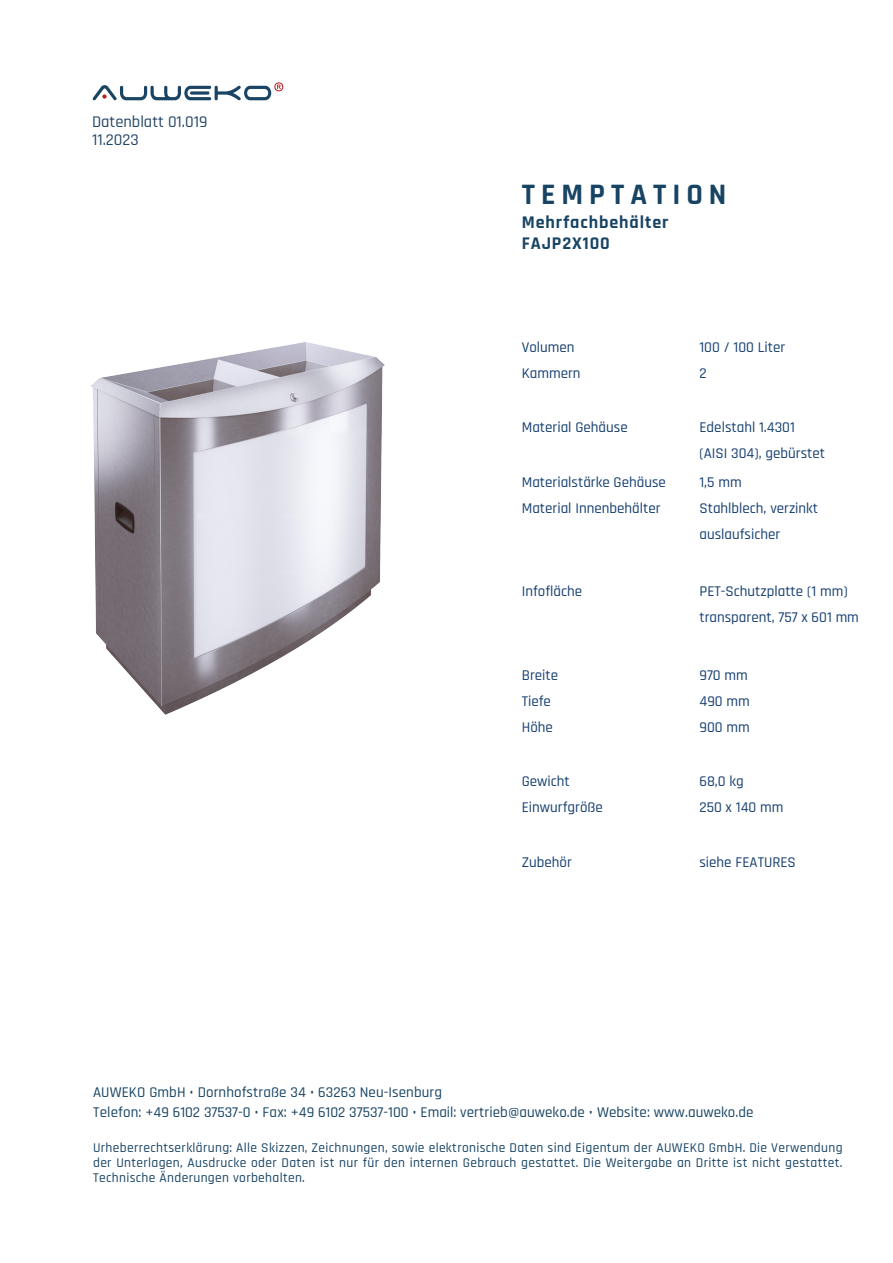
<style>
.page{position:relative;width:893px;height:1263px;background:#fff}
.page>*{position:absolute;margin:0;border:0;box-sizing:border-box;transform-origin:0 0}
.t1{font:700 30px "Rajdhani";letter-spacing:.2em;color:#184464}
.t2{font:700 18px "Rajdhani";letter-spacing:.05em;color:#184464}
.t3{font:500 16.5px "Rajdhani";color:#244667}
.t4{font:500 15px "Rajdhani";color:#163f70}
.t5{font:500 15px "Rajdhani";letter-spacing:.005em;color:#184464}
.t6{font:500 13.5px/15px "Rajdhani";letter-spacing:.025em;color:#184464;text-align:justify}
</style>
<div class="page">
<img style="left:91px;top:342px;width:294px;height:373px">
<svg style="left:93px;top:82px;width:190px;height:18px"></svg>
<p class="t3" style="left:92px;top:113px;width:117px">Datenblatt 01.019</p>
<p class="t3" style="left:92px;top:131px;width:48px">11.2023</p>
<p class="t1" style="left:522px;top:176px;width:206px">TEMPTATION</p>
<p class="t2" style="left:522px;top:211px;width:148px">Mehrfachbehälter</p>
<p class="t2" style="left:522px;top:233px;width:90px">FAJP2X100</p>
<p class="t4" style="left:522px;top:338px;width:54px">Volumen</p>
<p class="t4" style="left:699px;top:338px;width:87px">100 / 100 Liter</p>
<p class="t4" style="left:522px;top:364px;width:60px">Kammern</p>
<p class="t4" style="left:699px;top:364px;width:9px">2</p>
<p class="t4" style="left:522px;top:419px;width:108px">Material Gehäuse</p>
<p class="t4" style="left:699px;top:419px;width:97px">Edelstahl 1.4301</p>
<p class="t4" style="left:699px;top:445px;width:127px">(AISI 304), gebürstet</p>
<p class="t4" style="left:522px;top:473px;width:146px">Materialstärke Gehäuse</p>
<p class="t4" style="left:699px;top:473px;width:44px">1,5 mm</p>
<p class="t4" style="left:522px;top:499px;width:140px">Material Innenbehälter</p>
<p class="t4" style="left:699px;top:499px;width:120px">Stahlblech, verzinkt</p>
<p class="t4" style="left:699px;top:525px;width:82px">auslaufsicher</p>
<p class="t4" style="left:522px;top:583px;width:62px">Infofläche</p>
<p class="t4" style="left:699px;top:583px;width:150px">PET-Schutzplatte (1 mm)</p>
<p class="t4" style="left:699px;top:609px;width:161px">transparent, 757 x 601 mm</p>
<p class="t4" style="left:522px;top:666px;width:38px">Breite</p>
<p class="t4" style="left:699px;top:666px;width:50px">970 mm</p>
<p class="t4" style="left:522px;top:692px;width:31px">Tiefe</p>
<p class="t4" style="left:699px;top:692px;width:52px">490 mm</p>
<p class="t4" style="left:522px;top:718px;width:33px">Höhe</p>
<p class="t4" style="left:699px;top:718px;width:52px">900 mm</p>
<p class="t4" style="left:522px;top:773px;width:50px">Gewicht</p>
<p class="t4" style="left:699px;top:773px;width:46px">68,0 kg</p>
<p class="t4" style="left:522px;top:799px;width:83px">Einwurfgröße</p>
<p class="t4" style="left:699px;top:799px;width:86px">250 x 140 mm</p>
<p class="t4" style="left:522px;top:853px;width:52px">Zubehör</p>
<p class="t4" style="left:699px;top:853px;width:98px">siehe FEATURES</p>
<p class="t5" style="left:93px;top:1084px;width:350px">AUWEKO GmbH • Dornhofstraße 34 • 63263 Neu-Isenburg</p>
<p class="t5" style="left:93px;top:1103px;width:662px">Telefon: +49 6102 37537-0 • Fax: +49 6102 37537-100 • Email: vertrieb@auweko.de • Website: www.auweko.de</p>
<p class="t6" style="left:93px;top:1141px;width:751px">Urheberrechtserklärung: Alle Skizzen, Zeichnungen, sowie elektronische Daten sind Eigentum der AUWEKO GmbH. Die Verwendung der Unterlagen, Ausdrucke oder Daten ist nur für den internen Gebrauch gestattet. Die Weitergabe an Dritte ist nicht gestattet.<br>Technische Änderungen vorbehalten.</p>
</div>
